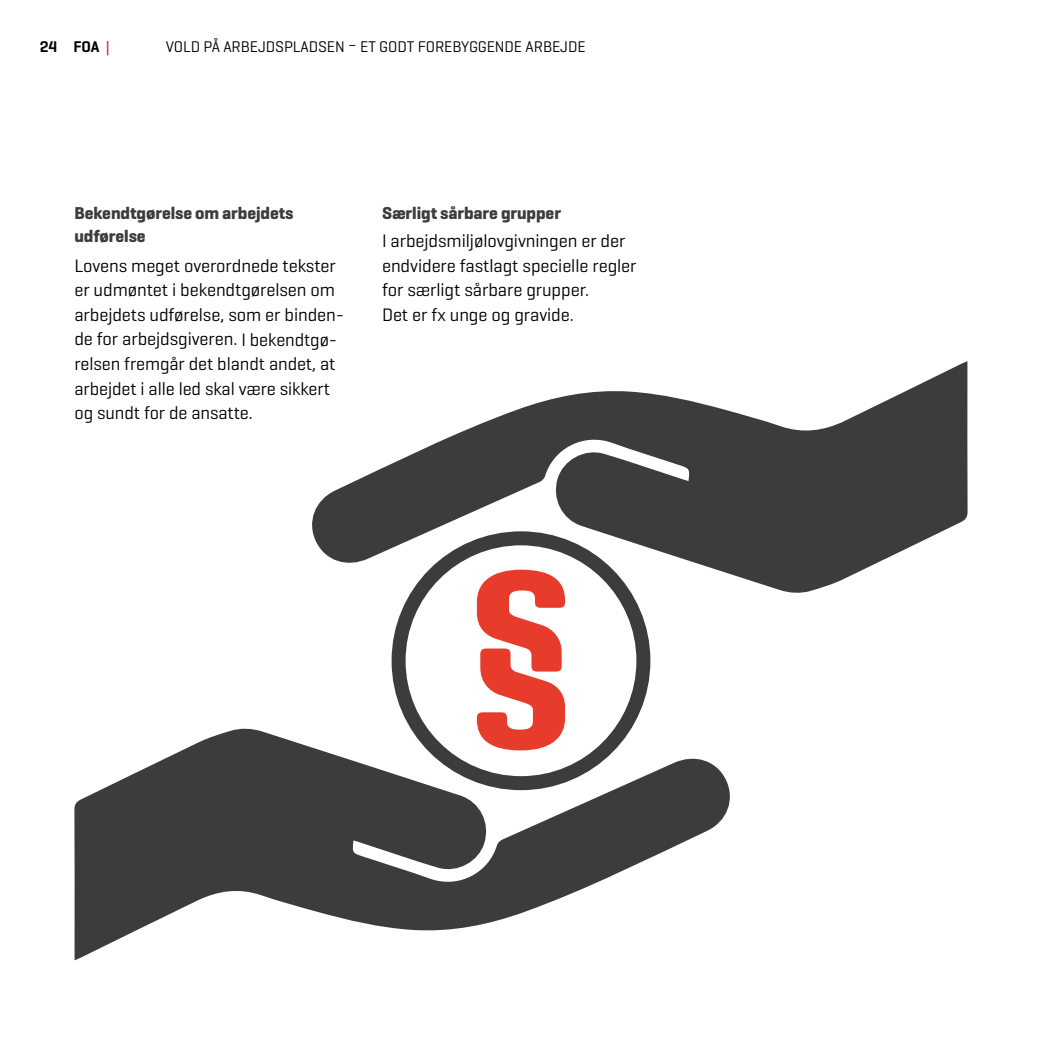
<style>
.page{position:relative;width:1042px;height:1042px;background:#fff}
.page>*{position:absolute;margin:0;border:0;box-sizing:border-box;transform-origin:0 0}
.t1{font:700 203.7px "Geogrotesque";color:#e73b2b}
.t2{font:18.38px/24.5px "Geogrotesque";letter-spacing:-.005em;color:#000}
.t3{font:700 17.5px/22.8px "Geogrotesque";letter-spacing:-.005em;color:#3c3c3b}
.t4{font:15.75px "Geogrotesque";letter-spacing:-.005em;color:#000}
.t5{font:600 15.75px "Geogrotesque";color:#000}
.s1{font-weight:400;color:#ae1122}
</style>
<div class="page">
<svg style="left:74px;top:727px;width:656px;height:233px;fill:#3c3c3b"></svg>
<svg style="left:312px;top:361px;width:655px;height:233px;fill:#3c3c3b"></svg>
<div style="left:391px;top:531px;width:259px;height:259px;border:14px solid #3c3c3b;border-radius:50%"></div>
<p class="t5" style="left:40px;top:36px;width:72px">24 FOA <span class="s1">|</span></p>
<p class="t4" style="left:166px;top:36px;width:421px">VOLD PÅ ARBEJDSPLADSEN – ET GODT FOREBYGGENDE ARBEJDE</p>
<p class="t3" style="left:74px;top:202px;width:221px">Bekendtgørelse om arbejdets udførelse</p>
<p class="t2" style="left:74px;top:253px;width:271px">Lovens meget overordnede tekster er udmøntet i bekendtgørelsen om arbejdets udførelse, som er binden&shy;de for arbejdsgiveren. I bekendtgø&shy;relsen fremgår det blandt andet, at arbejdet i alle led skal være sikkert og sundt for de ansatte.</p>
<p class="t3" style="left:382px;top:202px;width:180px">Særligt sårbare grupper</p>
<p class="t2" style="left:382px;top:228px;width:256px">I arbejdsmiljølovgivningen er der endvidere fastlagt specielle regler for særligt sårbare grupper.<br>Det er fx unge og gravide.</p>
<h1 class="t1" style="left:465px;top:513px;width:114px">§</h1>
</div>
